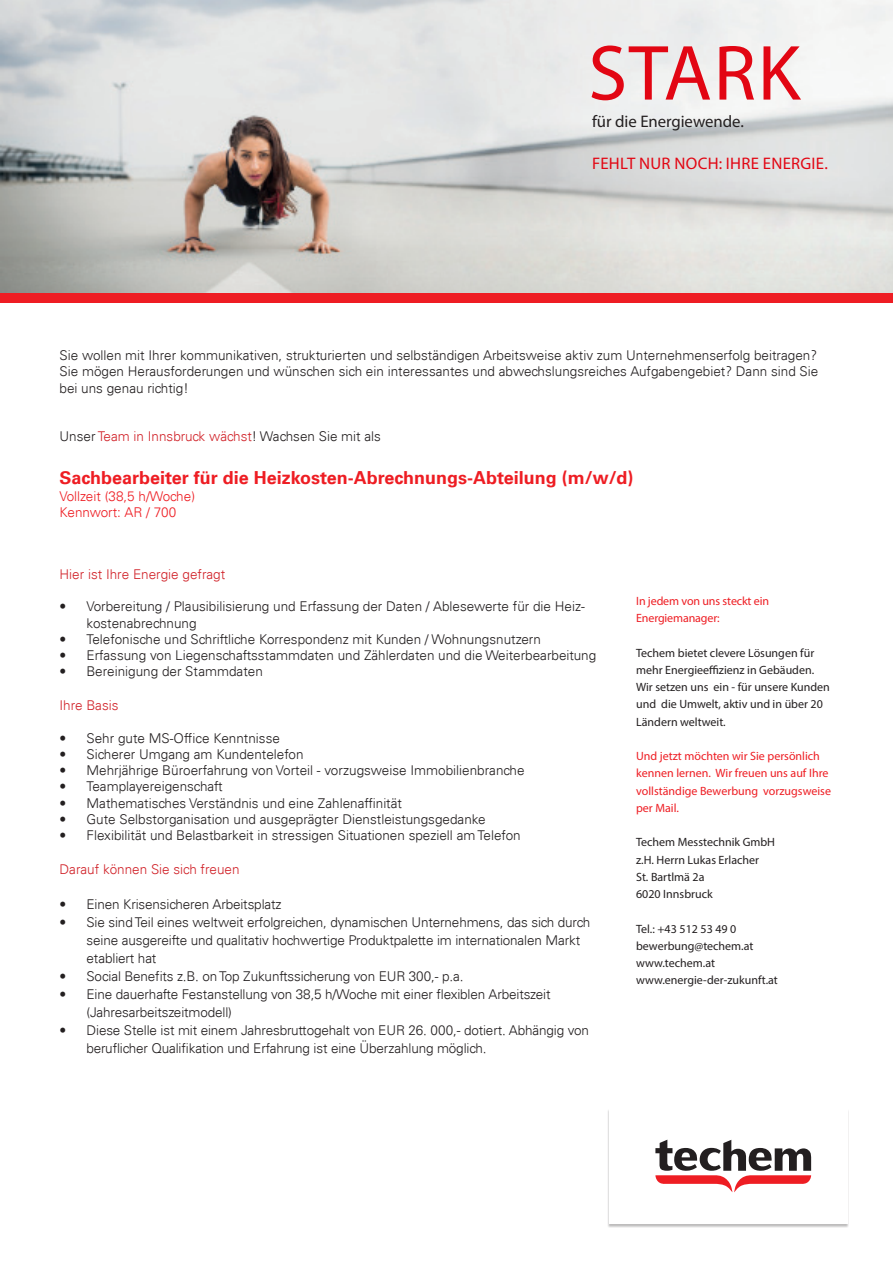
<style>
.page{position:relative;width:893px;height:1263px;background:#fff}
.page>*{position:absolute;margin:0;border:0;box-sizing:border-box;transform-origin:0 0}
.t1{font:78.9px "Myriad Pro";letter-spacing:.02em;color:#e20613}
.t2{font:700 18px "Univers 65";color:#ee1d23}
.t3{font:16.8px "Myriad Pro";letter-spacing:.015em;color:#e20613}
.t4{font:16.8px "Myriad Pro";color:#231f20}
.t5{font:300 13.5px/18px "Univers 45";color:#231f20}
.t6{font:300 13.5px "Univers 45";color:#d1232a}
.t7{font:300 13.5px/16.2px "Univers 45";color:#ee1d23}
.Tabelle_Fließtext_li{font:12px/17.2px "Myriad Pro";color:#231f20}
.Tabelle_Fließtext_li-2{font:12px/17.2px "Myriad Pro";color:#ee1d23}
.s1{color:#d1232a}
</style>
<div class="page">
<img style="left:0;top:0;width:893px;height:293px">
<div style="left:0;top:293px;width:893px;height:10px;background:#ee1d23"></div>
<div style="left:607px;top:1109px;width:242px;height:119px;background:#231f20;opacity:.3"></div>
<div style="left:609px;top:1109px;width:238px;height:115px;background:#fff"></div>
<svg style="left:655px;top:1140px;width:156px;height:52px"></svg>
<p class="t1" style="left:588px;top:24px;width:214px">STARK</p>
<p class="t4" style="left:592px;top:111px;width:153px">für die Energiewende.</p>
<p class="t3" style="left:592px;top:153px;width:237px">FEHLT NUR NOCH: IHRE ENERGIE.</p>
<p class="t5" style="left:60px;top:347px;width:760px;line-height:16.2px;text-align:justify">Sie wollen mit Ihrer kommunikativen, strukturierten und selbständigen Arbeitsweise aktiv zum Unternehmenserfolg beitragen?<br>Sie mögen Herausforderungen und wünschen sich ein interessantes und abwechslungsreiches Aufgabengebiet? Dann sind Sie bei uns genau richtig!</p>
<p class="t5" style="left:60px;top:427px;width:323px">Unser <span class="s1">Team in Innsbruck wächst</span>! Wachsen Sie mit als</p>
<p class="t2" style="left:60px;top:467px;width:576px">Sachbearbeiter für die Heizkosten-Abrechnungs-Abteilung (m/w/d)</p>
<p class="t7" style="left:60px;top:488px;width:137px">Vollzeit (38,5 h/Woche)<br>Kennwort: AR / 700</p>
<p class="t6" style="left:60px;top:566px;width:167px">Hier ist Ihre Energie gefragt</p>
<p class="t5" style="left:87px;top:599px;width:500px;line-height:16.2px;text-indent:-27px">• Vorbereitung / Plausibilisierung und Erfassung der Daten / Ablesewerte für die Heiz&shy;kostenabrechnung</p>
<p class="t5" style="left:60px;top:630px;width:483px">• Telefonische und Schriftliche Korrespondenz mit Kunden / Wohnungsnutzern</p>
<p class="t5" style="left:60px;top:646px;width:538px">• Erfassung von Liegenschaftsstammdaten und Zählerdaten und die Weiterbearbeitung</p>
<p class="t5" style="left:60px;top:662px;width:205px">• Bereinigung der Stammdaten</p>
<p class="t6" style="left:60px;top:697px;width:60px">Ihre Basis</p>
<p class="t5" style="left:60px;top:729px;width:222px">• Sehr gute MS-Office Kenntnisse</p>
<p class="t5" style="left:60px;top:745px;width:246px">• Sicherer Umgang am Kundentelefon</p>
<p class="t5" style="left:60px;top:761px;width:467px">• Mehrjährige Büroerfahrung von Vorteil - vorzugsweise Immobilienbranche</p>
<p class="t5" style="left:60px;top:778px;width:165px">• Teamplayereigenschaft</p>
<p class="t5" style="left:60px;top:794px;width:344px">• Mathematisches Verständnis und eine Zahlenaffinität</p>
<p class="t5" style="left:60px;top:810px;width:428px">• Gute Selbstorganisation und ausgeprägter Dienstleistungsgedanke</p>
<p class="t5" style="left:60px;top:826px;width:463px">• Flexibilität und Belastbarkeit in stressigen Situationen speziell am Telefon</p>
<p class="t6" style="left:60px;top:861px;width:182px">Darauf können Sie sich freuen</p>
<p class="t5" style="left:60px;top:895px;width:223px">• Einen Krisensicheren Arbeitsplatz</p>
<p class="t5" style="left:87px;top:913px;width:505px;text-indent:-27px">• Sie sind Teil eines weltweit erfolgreichen, dynamischen Unternehmens, das sich durch seine ausgereifte und qualitativ hochwertige Produktpalette im internationalen Markt etabliert hat</p>
<p class="t5" style="left:60px;top:967px;width:405px">• Social Benefits z.B. on Top Zukunftssicherung von EUR 300,- p.a.</p>
<p class="t5" style="left:87px;top:985px;width:466px;text-indent:-27px">• Eine dauerhafte Festanstellung von 38,5 h/Woche mit einer flexiblen Arbeitszeit (Jahresarbeitszeitmodell)</p>
<p class="t5" style="left:87px;top:1021px;width:504px;text-indent:-27px">• Diese Stelle ist mit einem Jahresbruttogehalt von EUR 26. 000,- dotiert. Abhängig von beruflicher Qualifikation und Erfahrung ist eine Überzahlung möglich.</p>
<p class="Tabelle_Fließtext_li-2" style="left:636px;top:592px;width:135px">In jedem von uns steckt ein<br>Energiemanager:</p>
<p class="Tabelle_Fließtext_li" style="left:636px;top:644px;width:195px">Techem bietet clevere Lösungen für mehr Energieeffizienz in Gebäuden.<br>Wir setzen uns ein - für unsere Kunden und die Umwelt, aktiv und in über 20<br>Ländern weltweit.</p>
<p class="Tabelle_Fließtext_li-2" style="left:636px;top:747px;width:196px">Und jetzt möchten wir Sie persönlich kennen lernen. Wir freuen uns auf Ihre vollständige Bewerbung vorzugsweise per Mail.</p>
<p class="Tabelle_Fließtext_li" style="left:636px;top:833px;width:140px">Techem Messtechnik GmbH</p>
<p class="Tabelle_Fließtext_li" style="left:636px;top:851px;width:124px">z.H. Herrn Lukas Erlacher</p>
<p class="Tabelle_Fließtext_li" style="left:636px;top:868px;width:70px">St. Bartlmä 2a</p>
<p class="Tabelle_Fließtext_li" style="left:636px;top:885px;width:78px">6020 Innsbruck</p>
<p class="Tabelle_Fließtext_li" style="left:636px;top:920px;width:102px">Tel.: +43 512 53 49 0</p>
<p class="Tabelle_Fließtext_li" style="left:636px;top:937px;width:119px">bewerbung@techem.at</p>
<p class="Tabelle_Fließtext_li" style="left:636px;top:954px;width:80px">www.techem.at</p>
<p class="Tabelle_Fließtext_li" style="left:636px;top:971px;width:143px">www.energie-der-zukunft.at</p>
</div>
